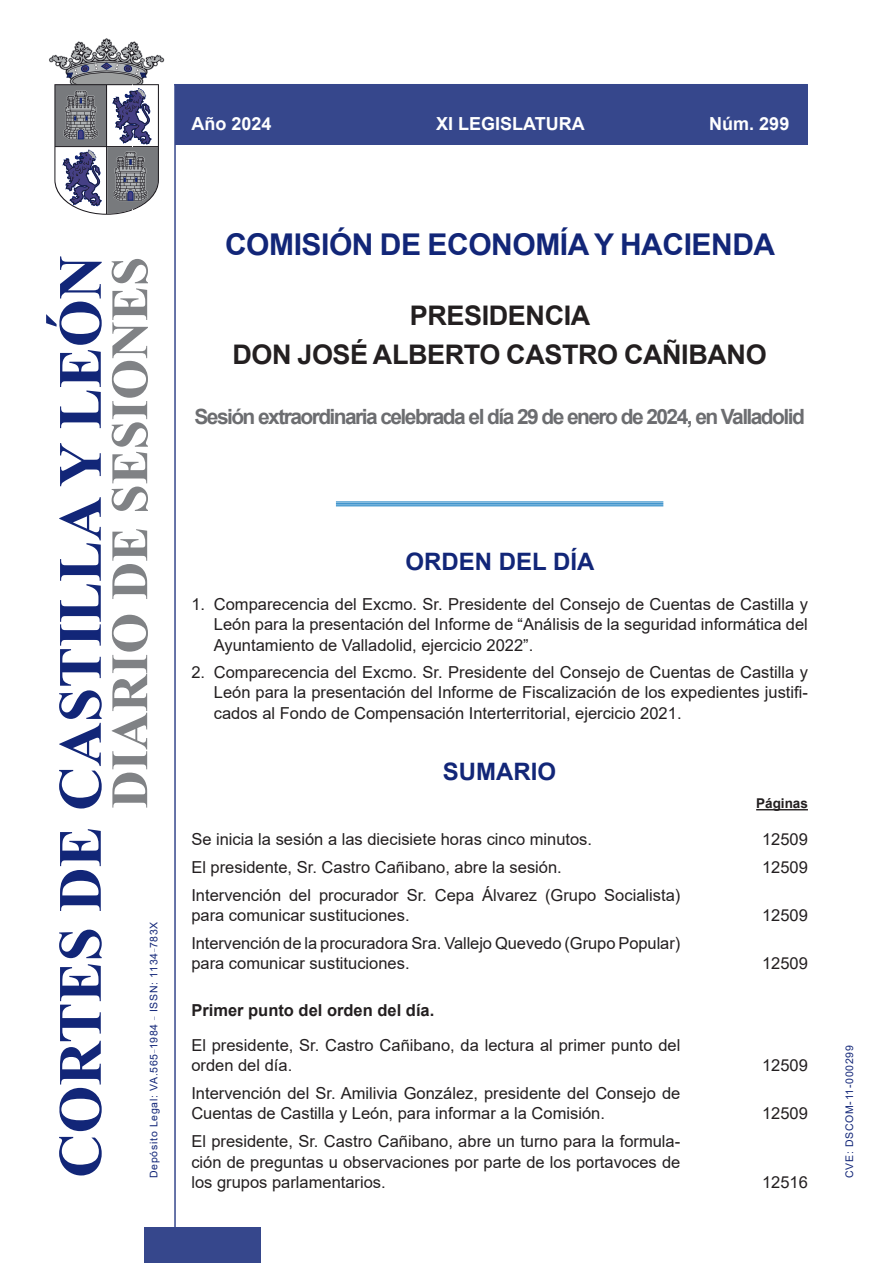
<style>
.page{position:relative;width:893px;height:1263px;background:#fff}
.page>*{position:absolute;margin:0;border:0;box-sizing:border-box;transform-origin:0 0}
.SesionComision{font:700 30px "Arial";letter-spacing:-.015em;color:#122678}
.PresidenteComision{font:700 27px "Arial";letter-spacing:-.015em;color:#231f20}
.PresidenciaComision{font:700 27px "Arial";letter-spacing:-.015em;color:#231f20}
.OrdenDiaTitulo{font:700 24px "Arial";color:#122678}
.SumarioTitulo{font:700 24px "Arial";color:#122678}
.Celebracion{font:700 21px "Arial";letter-spacing:-.075em;color:#6c6d70}
.t1{font:700 18px "Arial";color:#fff}
.Sumario{font:16.5px/19.6px "Arial";color:#231f20}
.OrdenDiaPUnto{font:16.5px/20.4px "Arial";color:#231f20;text-align:justify}
.SumarioEpigrafe{font:700 16.5px "Arial";color:#231f20}
.Paginas{font:700 13.5px "Arial";color:#231f20}
.t2{font:10.5px "Arial";letter-spacing:.065em;color:#122678}
</style>
<div class="page">
<hr style="left:174px;top:84px;width:2px;height:1179px;background:#36478c">
<div style="left:144px;top:1227px;width:117px;height:36px;background:#36478c"></div>
<hr style="left:174px;top:84px;width:634px;height:1px;background:#36478c">
<div style="left:175px;top:85px;width:633px;height:60px;background:#36478c"></div>
<svg style="left:49px;top:38px;width:115px;height:177px"></svg>
<hr style="left:336px;top:502px;width:327px;height:1px;background:#0072bc">
<hr style="left:336px;top:503px;width:327px;height:1px;background:#0072bc">
<hr style="left:336px;top:505px;width:327px;height:1px;background:#0072bc">
<hr style="left:756px;top:809px;width:52px;height:1px;background:#231f20">
<svg style="left:46px;top:256px;width:56px;height:919px"></svg>
<svg style="left:112px;top:259px;width:36px;height:549px"></svg>
<p class="t1" style="left:191px;top:111px;width:82px">Año 2024</p>
<p class="t1" style="left:436px;top:111px;width:150px">XI LEGISLATURA</p>
<p class="t1" style="left:709px;top:111px;width:82px">Núm. 299</p>
<p class="SesionComision" style="left:225px;top:223px;width:552px">COMISIÓN DE ECONOMÍA Y HACIENDA</p>
<p class="PresidenciaComision" style="left:410px;top:296px;width:182px">PRESIDENCIA</p>
<p class="PresidenteComision" style="left:232px;top:336px;width:536px">DON JOSÉ ALBERTO CASTRO CAÑIBANO</p>
<p class="Celebracion" style="left:194px;top:401px;width:612px">Sesión extraordinaria celebrada el día 29 de enero de 2024, en Valladolid</p>
<p class="t2" style="left:146px;top:1178px;width:258px;rotate:-90deg">Depósito Legal: VA.565<sup>_</sup>1984 <sup>_</sup> ISSN: 1134<sup>_</sup>783X</p>
<p class="OrdenDiaTitulo" style="left:406px;top:545px;width:190px">ORDEN DEL DÍA</p>
<p class="OrdenDiaPUnto" style="left:214px;top:594px;width:596px;text-indent:-22px">1. Comparecencia del Excmo. Sr. Presidente del Consejo de Cuentas de Castilla y León para la presentación del Informe de “Análisis de la seguridad informática del Ayuntamiento de Valladolid, ejercicio 2022”.</p>
<p class="OrdenDiaPUnto" style="left:214px;top:662px;width:596px;text-indent:-22px">2. Comparecencia del Excmo. Sr. Presidente del Consejo de Cuentas de Castilla y León para la presentación del Informe de Fiscalización de los expedientes justifi&shy;cados al Fondo de Compensación Interterritorial, ejercicio 2021.</p>
<p class="SumarioTitulo" style="left:443px;top:755px;width:115px">SUMARIO</p>
<p class="Paginas" style="left:756px;top:794px;width:53px">Páginas</p>
<p class="Sumario" style="left:191px;top:829px;width:402px">Se inicia la sesión a las diecisiete horas cinco minutos.</p>
<p class="Sumario" style="left:762px;top:829px;width:47px">12509</p>
<p class="Sumario" style="left:191px;top:857px;width:372px">El presidente, Sr. Castro Cañibano, abre la sesión.</p>
<p class="Sumario" style="left:762px;top:857px;width:47px">12509</p>
<p class="Sumario" style="left:191px;top:885px;width:490px">Intervención del procurador Sr. Cepa Álvarez (Grupo Socialista) para comunicar sustituciones.</p>
<p class="Sumario" style="left:762px;top:905px;width:47px">12509</p>
<p class="Sumario" style="left:191px;top:933px;width:490px">Intervención de la procuradora Sra. Vallejo Quevedo (Grupo Popular) para comunicar sustituciones.</p>
<p class="SumarioEpigrafe" style="left:191px;top:999px;width:244px">Primer punto del orden del día.</p>
<p class="Sumario" style="left:191px;top:1035px;width:490px">El presidente, Sr. Castro Cañibano, da lectura al primer punto del orden del día.</p>
<p class="Sumario" style="left:191px;top:1083px;width:490px">Intervención del Sr. Amilivia González, presidente del Consejo de<br>Cuentas de Castilla y León, para informar a la Comisión.</p>
<p class="Sumario" style="left:191px;top:1131px;width:490px;line-height:20.2px;text-align:justify">El presidente, Sr. Castro Cañibano, abre un turno para la formula&shy;ción de preguntas u observaciones por parte de los portavoces de los grupos parlamentarios.</p>
<p class="Sumario" style="left:762px;top:953px;width:47px">12509</p>
<p class="Sumario" style="left:762px;top:1055px;width:47px">12509</p>
<p class="Sumario" style="left:762px;top:1103px;width:47px">12509</p>
<p class="Sumario" style="left:762px;top:1172px;width:47px">12516</p>
<p class="t2" style="left:842px;top:1178px;width:134px;rotate:-90deg">CVE: DSCOM-11-000299</p>
</div>
